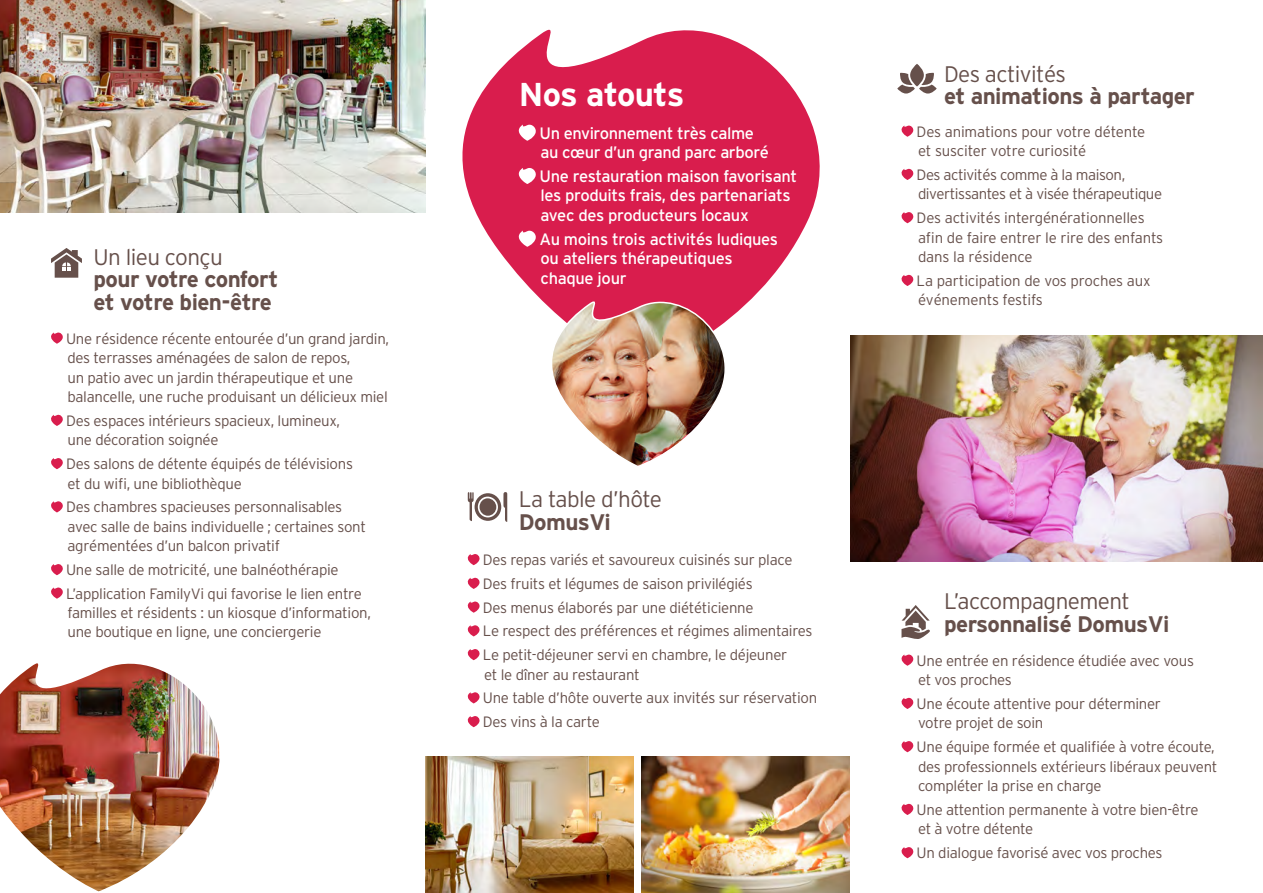
<style>
.page{position:relative;width:1263px;height:893px;background:#fff}
.page>*{position:absolute;margin:0;border:0;box-sizing:border-box;transform-origin:0 0}
.t1{font:700 33px "Interstate";letter-spacing:-.02em;color:#fff}
.t2{font:700 22.5px "Interstate";letter-spacing:-.025em;color:#66504b}
.t3{font:300 22.5px "Interstate";letter-spacing:-.025em;color:#66504b}
.t4{font:16.5px/19.5px "Interstate";letter-spacing:-.02em;color:#fff}
.t5{font:300 15px/19.5px "Interstate";letter-spacing:-.02em;color:#66504b}
</style>
<div class="page">
<svg style="left:901px;top:125px;width:13px;height:12px"></svg>
<svg style="left:901px;top:168px;width:13px;height:12px"></svg>
<svg style="left:901px;top:212px;width:13px;height:11px"></svg>
<svg style="left:901px;top:274px;width:13px;height:12px"></svg>
<svg style="left:897px;top:73px;width:40px;height:21px"></svg>
<svg style="left:910px;top:64px;width:14px;height:23px"></svg>
<svg style="left:425px;top:0;width:435px;height:336px;fill:#d91d4d"></svg>
<img style="left:528px;top:285px;width:219px;height:181px">
<svg style="left:467px;top:554px;width:13px;height:11px"></svg>
<svg style="left:467px;top:577px;width:13px;height:12px"></svg>
<svg style="left:467px;top:601px;width:13px;height:12px"></svg>
<svg style="left:467px;top:625px;width:13px;height:11px"></svg>
<svg style="left:467px;top:649px;width:13px;height:11px"></svg>
<svg style="left:467px;top:692px;width:13px;height:11px"></svg>
<svg style="left:467px;top:716px;width:13px;height:11px"></svg>
<svg style="left:468px;top:492px;width:39px;height:30px"></svg>
<div style="left:479px;top:498px;width:17px;height:18px;background:#66504b;border-radius:50%"></div>
<img style="left:425px;top:757px;width:209px;height:136px">
<img style="left:0;top:663px;width:220px;height:228px">
<svg style="left:51px;top:332px;width:12px;height:12px"></svg>
<svg style="left:51px;top:414px;width:12px;height:12px"></svg>
<svg style="left:51px;top:458px;width:12px;height:11px"></svg>
<svg style="left:51px;top:501px;width:12px;height:11px"></svg>
<svg style="left:51px;top:564px;width:12px;height:11px"></svg>
<svg style="left:51px;top:587px;width:12px;height:12px"></svg>
<svg style="left:51px;top:248px;width:31px;height:30px"></svg>
<img style="left:0;top:0;width:425px;height:213px">
<svg style="left:516px;top:123px;width:22px;height:18px"></svg>
<svg style="left:516px;top:166px;width:22px;height:18px"></svg>
<svg style="left:516px;top:229px;width:22px;height:18px"></svg>
<svg style="left:901px;top:654px;width:13px;height:12px"></svg>
<svg style="left:901px;top:697px;width:13px;height:12px"></svg>
<svg style="left:901px;top:741px;width:13px;height:11px"></svg>
<svg style="left:901px;top:803px;width:13px;height:12px"></svg>
<svg style="left:901px;top:847px;width:13px;height:11px"></svg>
<svg style="left:901px;top:605px;width:29px;height:34px"></svg>
<img style="left:850px;top:336px;width:413px;height:225px">
<img style="left:641px;top:757px;width:208px;height:136px">
<p class="t3" style="left:94px;top:244px;width:131px">Un lieu conçu</p>
<p class="t2" style="left:94px;top:267px;width:186px">pour votre confort</p>
<p class="t2" style="left:94px;top:289px;width:180px">et votre bien-être</p>
<p class="t5" style="left:66px;top:328px;width:325px">Une résidence récente entourée d’un grand jardin, des terrasses aménagées de salon de repos,<br>un patio avec un jardin thérapeutique et une balancelle, une ruche produisant un délicieux miel</p>
<p class="t5" style="left:66px;top:411px;width:276px">Des espaces intérieurs spacieux, lumineux, une décoration soignée</p>
<p class="t5" style="left:66px;top:454px;width:288px">Des salons de détente équipés de télévisions et du wifi, une bibliothèque</p>
<p class="t5" style="left:66px;top:497px;width:301px">Des chambres spacieuses personnalisables avec salle de bains individuelle ; certaines sont agrémentées d’un balcon privatif</p>
<p class="t5" style="left:66px;top:560px;width:274px">Une salle de motricité, une balnéothérapie</p>
<p class="t5" style="left:66px;top:584px;width:306px">L’application FamilyVi qui favorise le lien entre familles et résidents : un kiosque d’information, une boutique en ligne, une conciergerie</p>
<p class="t1" style="left:519px;top:76px;width:167px">Nos atouts</p>
<p class="t4" style="left:540px;top:123px;width:231px">Un environnement très calme au cœur d’un grand parc arboré</p>
<p class="t4" style="left:540px;top:166px;width:259px">Une restauration maison favorisant les produits frais, des partenariats avec des producteurs locaux</p>
<p class="t4" style="left:540px;top:229px;width:240px">Au moins trois activités ludiques ou ateliers thérapeutiques chaque jour</p>
<p class="t3" style="left:519px;top:487px;width:145px">La table d’hôte</p>
<p class="t2" style="left:519px;top:509px;width:94px">DomusVi</p>
<p class="t5" style="left:483px;top:550px;width:311px">Des repas variés et savoureux cuisinés sur place</p>
<p class="t5" style="left:483px;top:574px;width:271px">Des fruits et légumes de saison privilégiés</p>
<p class="t5" style="left:483px;top:597px;width:272px">Des menus élaborés par une diététicienne</p>
<p class="t5" style="left:483px;top:621px;width:331px">Le respect des préférences et régimes alimentaires</p>
<p class="t5" style="left:483px;top:645px;width:306px">Le petit-déjeuner servi en chambre, le déjeuner et le dîner au restaurant</p>
<p class="t5" style="left:483px;top:688px;width:336px">Une table d’hôte ouverte aux invités sur réservation</p>
<p class="t5" style="left:483px;top:712px;width:118px">Des vins à la carte</p>
<p class="t3" style="left:944px;top:61px;width:124px">Des activités</p>
<p class="t2" style="left:944px;top:84px;width:252px">et animations à partager</p>
<p class="t5" style="left:917px;top:122px;width:230px">Des animations pour votre détente et susciter votre curiosité</p>
<p class="t5" style="left:917px;top:165px;width:247px">Des activités comme à la maison, divertissantes et à visée thérapeutique</p>
<p class="t5" style="left:917px;top:208px;width:248px">Des activités intergénérationnelles afin de faire entrer le rire des enfants dans la résidence</p>
<p class="t5" style="left:917px;top:271px;width:235px">La participation de vos proches aux événements festifs</p>
<p class="t3" style="left:944px;top:588px;width:187px">L’accompagnement</p>
<p class="t2" style="left:944px;top:611px;width:227px">personnalisé DomusVi</p>
<p class="t5" style="left:917px;top:650px;width:279px">Une entrée en résidence étudiée avec vous et vos proches</p>
<p class="t5" style="left:917px;top:694px;width:246px">Une écoute attentive pour déterminer votre projet de soin</p>
<p class="t5" style="left:917px;top:737px;width:302px">Une équipe formée et qualifiée à votre écoute, des professionnels extérieurs libéraux peuvent compléter la prise en charge</p>
<p class="t5" style="left:917px;top:800px;width:283px">Une attention permanente à votre bien-être et à votre détente</p>
<p class="t5" style="left:917px;top:843px;width:247px">Un dialogue favorisé avec vos proches</p>
</div>
